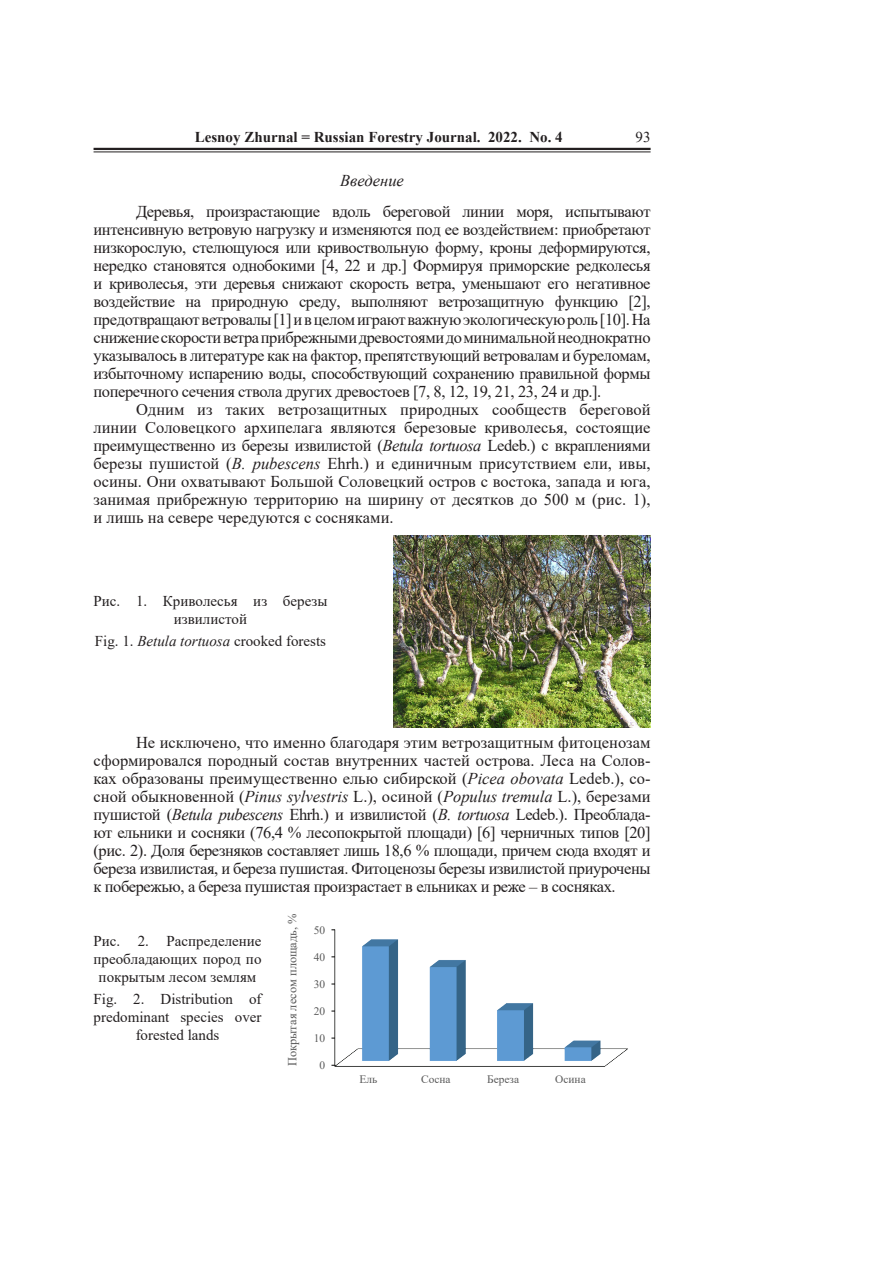
<style>
.page{position:relative;width:893px;height:1263px;background:#fff}
.page>*{position:absolute;margin:0;border:0;box-sizing:border-box;transform-origin:0 0}
.Основной_текст{font:16.5px/18px "Times New Roman";letter-spacing:-.025em;color:#231f20;text-align:justify}
.Подзаголовок_текста{font:italic 16.5px "Times New Roman";color:#231f20}
.рис__подпись{font:15px/18px "Times New Roman";color:#231f20;text-align:center}
.рис__под__англ{font:15px/18px "Times New Roman";color:#231f20;text-align:center}
.t1{font:700 15px "Times New Roman";color:#231f20}
.t2{font:12.45px "Times New Roman";color:#5a5a5a}
.t3{font:11.4px "Times New Roman";color:#5a5a5a}
.s1{font-style:italic}
</style>
<div class="page">
<hr style="left:94px;top:148px;width:557px;height:2px;background:#231f20">
<hr style="left:94px;top:152px;width:557px;height:1px;background:#231f20">
<img style="left:394px;top:535px;width:257px;height:193px">
<img style="left:333px;top:929px;width:295px;height:138px">
<p class="t1" style="left:195px;top:126px;width:369px">Lesnoy Zhurnal = Russian Forestry Journal. 2022. No. 4</p>
<p class="рис__подпись" style="left:636px;top:128px;width:16px">93</p>
<p class="Подзаголовок_текста" style="left:340px;top:169px;width:65px">Введение</p>
<p class="Основной_текст" style="left:94px;top:201px;width:559px;text-indent:43px">Деревья, произрастающие вдоль береговой линии моря, испытывают интенсивную ветровую нагрузку и изменяются под ее воздействием: приобретают низкорослую, стелющуюся или кривоствольную форму, кроны деформируются, нередко становятся однобокими [4, 22 и др.] Формируя приморские редколесья и криволесья, эти деревья снижают скорость ветра, уменьшают его негативное воздействие на природную среду, выполняют ветрозащитную функцию [2], предотвращают ветровалы [1] и в целом играют важную экологическую роль [10]. На снижение скорости ветра прибрежными древостоями до минимальной неоднократно указывалось в литературе как на фактор, препятствующий ветровалам и буреломам, избыточному испарению воды, способствующий сохранению правильной формы поперечного сечения ствола других древостоев [7, 8, 12, 19, 21, 23, 24 и др.].</p>
<p class="Основной_текст" style="left:94px;top:399px;width:559px;text-indent:43px">Одним из таких ветрозащитных природных сообществ береговой линии Соловецкого архипелага являются березовые криволесья, состоящие преимущественно из березы извилистой (<span class="s1">Betula tortuosa</span> Ledeb.) с вкраплениями березы пушистой (<span class="s1">B. pubescens</span> Ehrh.) и единичным присутствием ели, ивы, осины. Они охватывают Большой Соловецкий остров с востока, запада и юга, занимая прибрежную территорию на ширину от десятков до 500 м (рис. 1), и лишь на севере чередуются с сосняками.</p>
<p class="рис__подпись" style="left:94px;top:591px;width:235px">Рис. 1. Криволесья из березы извилистой</p>
<p class="рис__под__англ" style="left:95px;top:632px;width:233px">Fig. 1. <span class="s1">Betula tortuosa</span> crooked forests</p>
<p class="Основной_текст" style="left:94px;top:733px;width:559px;text-indent:43px">Не исключено, что именно благодаря этим ветрозащитным фитоценозам сформировался породный состав внутренних частей острова. Леса на Солов&shy;ках образованы преимущественно елью сибирской (<span class="s1">Picea obovata</span> Ledeb.), со&shy;сной обыкновенной (<span class="s1">Pinus sylvestris</span> L.), осиной (<span class="s1">Populus tremula</span> L.), березами пушистой (<span class="s1">Betula pubescens</span> Ehrh.) и извилистой (<span class="s1">B. tortuosa</span> Ledeb.). Преоблада&shy;ют ельники и сосняки (76,4 % лесопокрытой площади) [6] черничных типов [20] (рис. 2). Доля березняков составляет лишь 18,6 % площади, причем сюда входят и береза извилистая, и береза пушистая. Фитоценозы березы извилистой приурочены к побережью, а береза пушистая произрастает в ельниках и реже – в сосняках.</p>
<p class="рис__подпись" style="left:94px;top:931px;width:169px">Рис. 2. Распределение преобладающих пород по покрытым лесом землям</p>
<p class="рис__под__англ" style="left:94px;top:990px;width:169px">Fig. 2. Distribution of predominant species over forested lands</p>
<p class="t2" style="left:284px;top:1066px;width:154px;rotate:-90deg">Покрытая лесом площадь, %</p>
<p class="t3" style="left:314px;top:922px;width:13px">50</p>
<p class="t3" style="left:314px;top:949px;width:13px">40</p>
<p class="t3" style="left:314px;top:976px;width:13px">30</p>
<p class="t3" style="left:314px;top:1003px;width:13px">20</p>
<p class="t3" style="left:314px;top:1030px;width:13px">10</p>
<p class="t3" style="left:319px;top:1057px;width:7px">0</p>
<p class="t3" style="left:360px;top:1071px;width:19px">Ель</p>
<p class="t3" style="left:421px;top:1071px;width:31px">Сосна</p>
<p class="t3" style="left:487px;top:1071px;width:33px">Береза</p>
<p class="t3" style="left:555px;top:1071px;width:32px">Осина</p>
</div>
